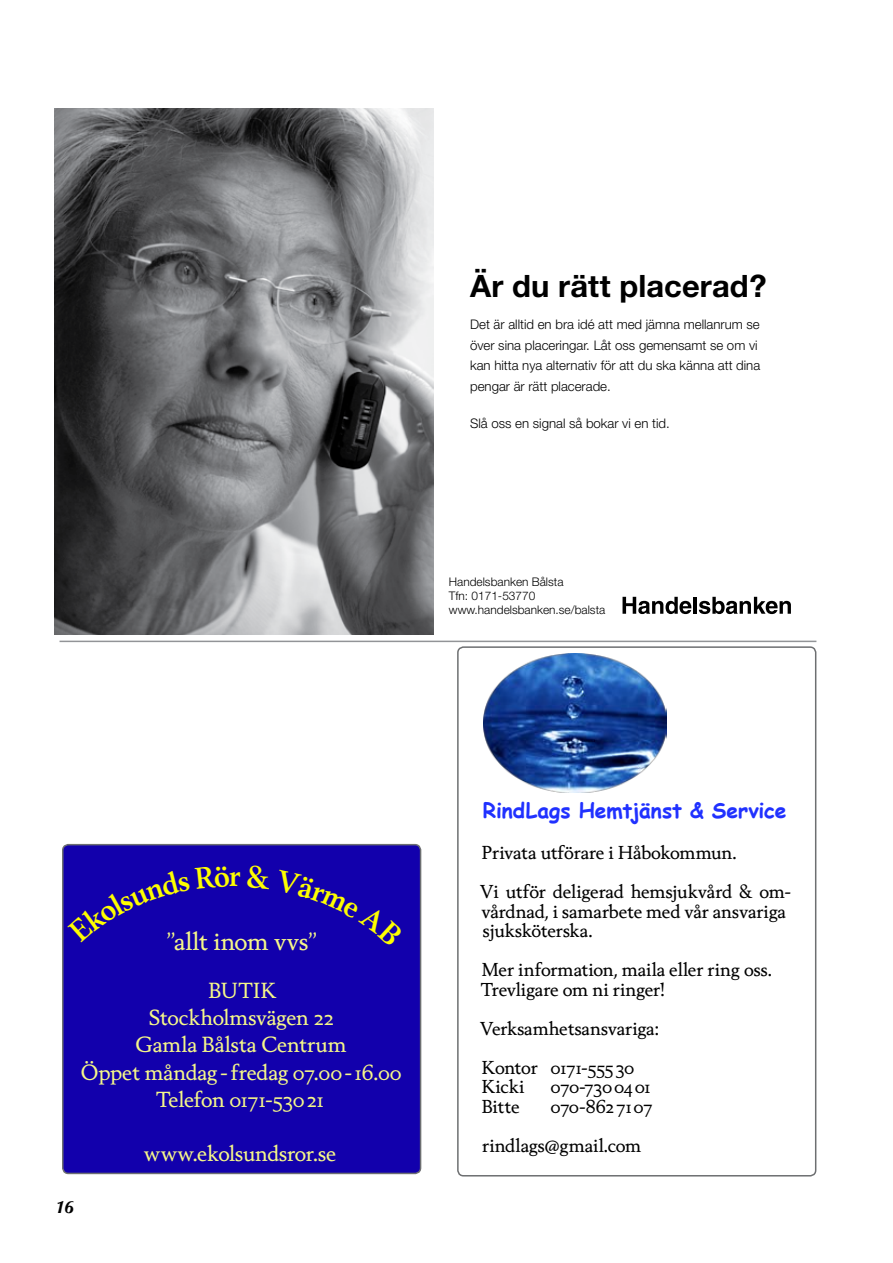
<style>
.page{position:relative;width:893px;height:1263px;background:#fff}
.page>*{position:absolute;margin:0;border:0;box-sizing:border-box;transform-origin:0 0}
.t1{font:700 30.9px "Helvetica Neue";letter-spacing:.005em;color:#000}
.t2{font:700 28.5px "Berling Nova Text Pro";color:#fefe00}
.t3{font:24px "Berling Nova Text Pro";letter-spacing:-.005em;color:#f5f789}
.t4{font:21px/27px "Berling Nova Text Pro";letter-spacing:-.005em;color:#f5f789;text-align:center}
.t5{font:700 21px "Comic Sans MS";color:#2031ff}
.t6{font:18px/39px "Berling Nova Text Pro";letter-spacing:-.01em;color:#000}
.t7{font:italic 700 18px "Optima";color:#000}
.t8{font:300 13.2px/20.5px "Helvetica Neue";color:#000}
.t9{font:300 11.85px/14.2px "Helvetica Neue";color:#000}
</style>
<div class="page">
<svg style="left:622px;top:597px;width:69px;height:17px"></svg>
<hr style="left:693px;top:597px;width:4px;height:17px;background:#000">
<svg style="left:699px;top:597px;width:92px;height:17px"></svg>
<img style="left:54px;top:108px;width:379px;height:527px">
<hr style="left:60px;top:641px;width:756px;height:1px;background:#929497">
<div style="left:457px;top:646px;width:359px;height:530px;border:2px solid #6d6f71;border-radius:6px"></div>
<img style="left:483px;top:653px;width:184px;height:139px">
<div style="left:63px;top:845px;width:358px;height:328px;background:#1200ac;border-radius:6px"></div>
<div style="left:62px;top:844px;width:359px;height:330px;border:2px solid #6d6f71;border-radius:6px"></div>
<h1 class="t1" style="left:470px;top:267px;width:298px">Är du rätt placerad?</h1>
<p class="t8" style="left:470px;top:314px;width:292px">Det är alltid en bra idé att med jämna mellanrum se över sina placeringar. Låt oss gemensamt se om vi kan hitta nya alternativ för att du ska känna att dina pengar är rätt placerade.</p>
<p class="t8" style="left:470px;top:412px;width:201px">Slå oss en signal så bokar vi en tid.</p>
<p class="t9" style="left:449px;top:574px;width:158px">Handelsbanken Bålsta<br>Tfn: 0171-53770 www.handelsbanken.se/balsta</p>
<h2 class="t2" style="left:229px;top:858px;width:13px">r</h2>
<h3 class="t3" style="left:166px;top:926px;width:152px">”allt inom vvs”</h3>
<p class="t4" style="left:81px;top:977px;width:322px">BUTIK<br>Stockholmsvägen 22<br>Gamla Bålsta Centrum<br>Öppet måndag- fredag 07.00-16.00<br>Telefon 0171-53021</p>
<p class="t4" style="left:144px;top:1139px;width:194px">www.ekolsundsror.se</p>
<p class="t7" style="left:55px;top:1196px;width:20px">16</p>
<p class="t5" style="left:483px;top:795px;width:305px">RindLags Hemtjänst &amp; Service</p>
<p class="t6" style="left:480px;top:833px;width:313px">Privata utförare i Håbokommun.<br>Vi utför deligerad hemsjukvård &amp; om-</p>
<p class="t6" style="left:481px;top:901px;width:306px;line-height:19.5px">vårdnad, i samarbete med vår ansvariga sjuksköterska.</p>
<p class="t6" style="left:481px;top:960px;width:292px;line-height:19.5px">Mer information, maila eller ring oss.<br>Trevligare om ni ringer!</p>
<p class="t6" style="left:480px;top:1008px;width:180px">Verksamhetsansvariga:<br>Kontor 0171-555 30</p>
<p class="t6" style="left:482px;top:1067px;width:44px">Kicki</p>
<p class="t6" style="left:551px;top:1067px;width:101px">070-7300401</p>
<p class="t6" style="left:482px;top:1086px;width:39px">Bitte</p>
<p class="t6" style="left:482px;top:1086px;width:172px;text-indent:69px">070-862 7107 rindlags@gmail.com</p>
</div>
